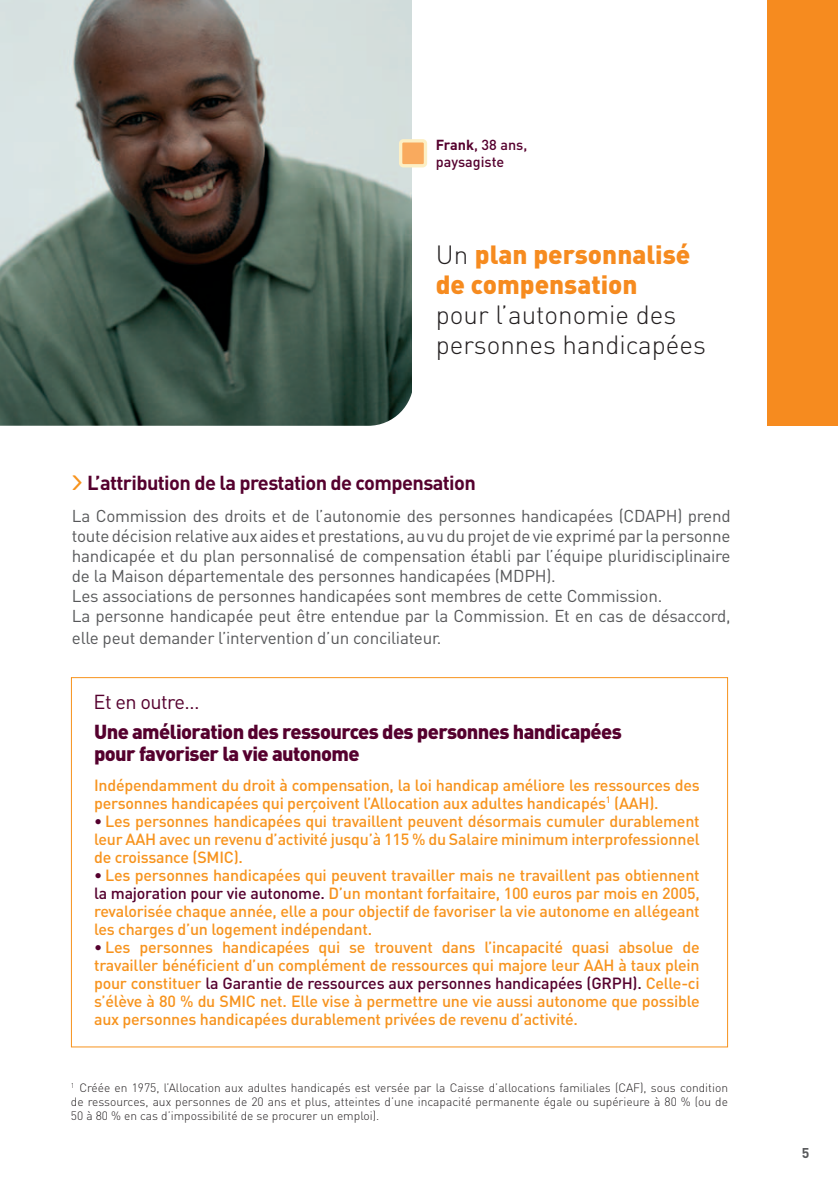
<style>
.page{position:relative;width:838px;height:1191px;background:#fff}
.page>*{position:absolute;margin:0;border:0;box-sizing:border-box;transform-origin:0 0}
.t1{font:300 26px/30px "DIN";color:#231f20}
.t2{font:900 26px/30px "DIN";color:#f68b1f}
.t3{font:900 20px/22px "DIN";letter-spacing:-.03em;color:#55002e}
.t4{font:700 20px "DIN";letter-spacing:-.03em;color:#55002e}
.t5{font:20px "DIN";letter-spacing:-.03em;color:#55002e}
.t6{font:17px/20px "DIN";letter-spacing:-.015em;color:#57585a}
.t7{font:500 16px/18px "DIN";letter-spacing:-.015em;color:#f7931d;text-align:justify}
.t8{font:500 14.4px/17.2px "DIN";color:#55002e}
.t9{font:700 14px "DIN";color:#57585a}
.t10{font:300 12px/14.4px "DIN";color:#231f20;text-align:justify}
.s1{font-weight:700}
.s2{font-weight:300;color:#231f20}
.s3{font-family:"Beta Sans";color:#f7931d}
.s4{color:#55002e}
</style>
<div class="page">
<img style="left:0;top:0;width:411px;height:425px">
<div style="left:767px;top:0;width:70px;height:425px;background:#f68b1f"></div>
<div style="left:400px;top:141px;width:25px;height:25px;background:#f9aa5e;border-radius:3px"></div>
<div style="left:399px;top:139px;width:28px;height:28px;border:3px solid #fcefc5;border-radius:3px"></div>
<p class="t8" style="left:435px;top:138px;width:93px"><span class="s1">Frank</span>, 38 ans, paysagiste</p>
<h1 class="t2" style="left:435px;top:242px;width:256px"><span class="s2">Un</span> plan personnalisé de compensation</h1>
<h1 class="t1" style="left:435px;top:303px;width:271px">pour l’autonomie des personnes handicapées</h1>
<p class="t4" style="left:72px;top:476px;width:405px"><span class="s3">&gt;</span> L’attribution de la prestation de compensation</p>
<p class="t6" style="left:72px;top:507px;width:660px">La Commission des droits et de l’autonomie des personnes handicapées (CDAPH) prend toute décision relative aux aides et prestations, au vu du projet de vie exprimé par la personne handicapée et du plan personnalisé de compensation établi par l’équipe pluridisciplinaire de la Maison départementale des personnes handicapées (MDPH).<br>Les associations de personnes handicapées sont membres de cette Commission.<br>La personne handicapée peut être entendue par la Commission. Et en cas de désaccord,</p>
<p class="t6" style="left:72px;top:629px;width:371px">elle peut demander l’intervention d’un conciliateur.</p>
<p class="t5" style="left:94px;top:695px;width:107px">Et en outre…</p>
<p class="t3" style="left:94px;top:722px;width:529px">Une amélioration des ressources des personnes handicapées pour favoriser la vie autonome</p>
<p class="t7" style="left:94px;top:777px;width:607px">Indépendamment du droit à compensation, la loi handicap améliore les ressources des personnes handicapées qui perçoivent l’Allocation aux adultes handicapés<sup>1</sup> (AAH).</p>
<p class="t7" style="left:94px;top:813px;width:606px"><span class="s4">•</span> Les personnes handicapées qui travaillent peuvent désormais cumuler durablement leur AAH avec un revenu d’activité jusqu’à 115 % du Salaire minimum interprofessionnel de croissance (SMIC).</p>
<p class="t7" style="left:94px;top:867px;width:607px"><span class="s4">•</span> Les personnes handicapées qui peuvent travailler mais ne travaillent pas obtiennent <span class="s4">la majoration pour vie autonome.</span> D’un montant forfaitaire, 100 euros par mois en 2005, revalorisée chaque année, elle a pour objectif de favoriser la vie autonome en allégeant les charges d’un logement indépendant.</p>
<p class="t7" style="left:94px;top:939px;width:607px"><span class="s4">•</span> Les personnes handicapées qui se trouvent dans l’incapacité quasi absolue de travailler bénéficient d’un complément de ressources qui majore leur AAH à taux plein pour constituer <span class="s4">la Garantie de ressources aux personnes handicapées (GRPH).</span> Celle-ci s’élève à 80 % du SMIC net. Elle vise à permettre une vie aussi autonome que possible aux personnes handicapées durablement privées de revenu d’activité.</p>
<p class="t10" style="left:71px;top:1081px;width:658px"><sup>1</sup> Créée en 1975, l’Allocation aux adultes handicapés est versée par la Caisse d’allocations familiales (CAF), sous condition de ressources, aux personnes de 20 ans et plus, atteintes d’une incapacité permanente égale ou supérieure à 80 % (ou de 50 à 80 % en cas d’impossibilité de se procurer un emploi).</p>
<p class="t9" style="left:801px;top:1147px;width:9px">5</p>
</div>
